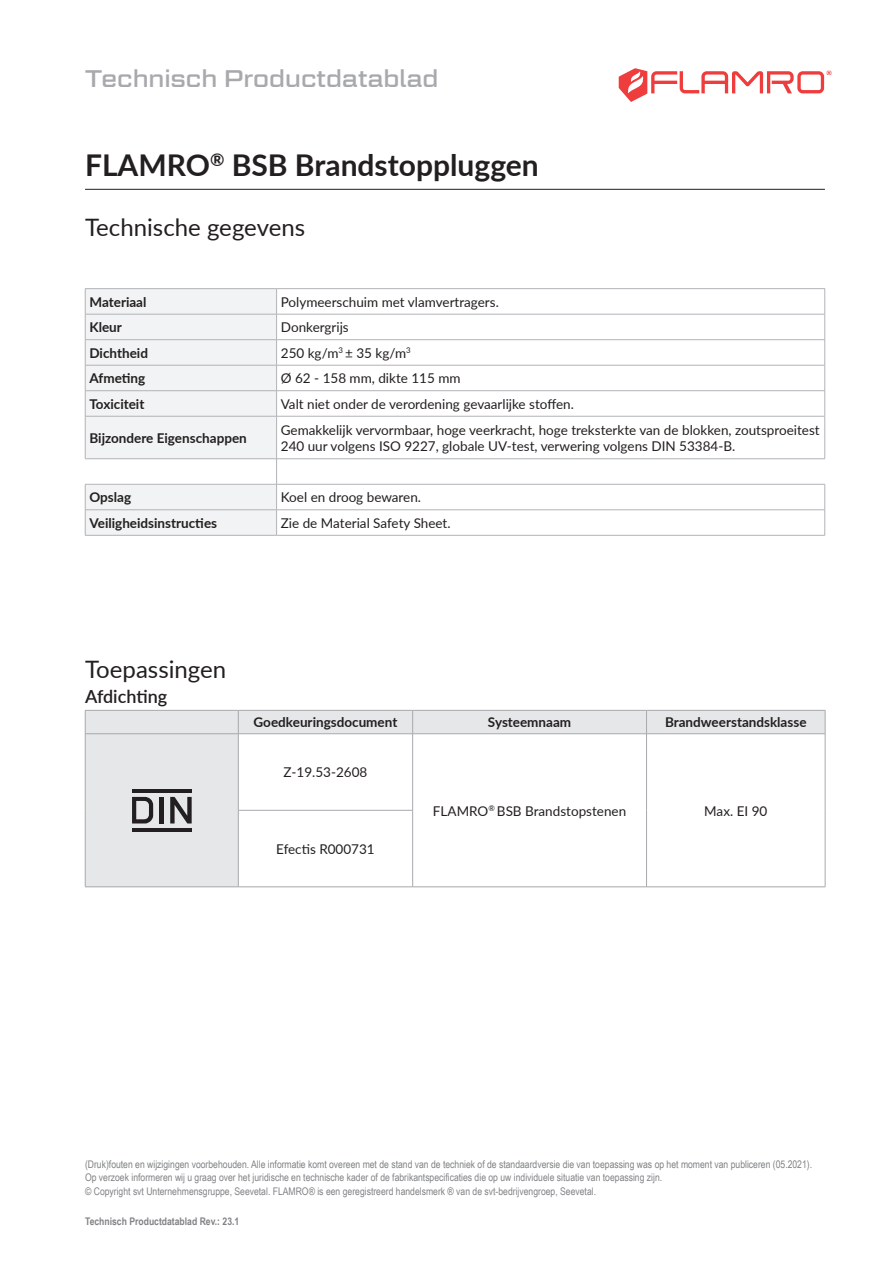
<style>
.page{position:relative;width:893px;height:1263px;background:#fff}
.page>*{position:absolute;margin:0;border:0;box-sizing:border-box;transform-origin:0 0}
.p___HL_Dokument{font:700 30px "Lato";color:#231f20}
.t1{font:24px "Lato";color:#231f20}
.t2{font:24px "Geom Graphic";color:#a8a9ad}
.t3{font:600 18px "Lato";color:#231f20}
.p___Tabelle_text_links{font:13.5px/16.5px "Lato";color:#231f20}
.p___Tabelle_Kopf{font:700 13.5px "Lato";color:#231f20}
.p___Tabelle_text_mittig{font:13.5px "Lato";color:#231f20}
.p___Tabelle_Kopf_mittig{font:700 13.5px "Lato";color:#231f20}
.t4{font:10.5px/13.6px "Arial Narrow";color:#808285}
.t5{font:700 10.5px "Arial Narrow";color:#808285}
</style>
<div class="page">
<svg style="left:619px;top:68px;width:212px;height:34px"></svg>
<hr style="left:85px;top:189px;width:740px;height:1px;background:#231f20">
<div style="left:86px;top:289px;width:190px;height:246px;background:#f2f3f4"></div>
<svg style="left:277px;top:289px;width:548px;height:246px"></svg>
<div style="left:85px;top:459px;width:192px;height:25px;background:#fff"></div>
<hr style="left:277px;top:365px;width:548px;height:1px;background:#b2b3b7">
<hr style="left:277px;top:390px;width:548px;height:1px;background:#b2b3b7">
<hr style="left:85px;top:365px;width:192px;height:1px;background:#b2b3b7">
<svg style="left:824px;top:485px;width:1px;height:50px"></svg>
<hr style="left:85px;top:339px;width:192px;height:1px;background:#b2b3b7">
<hr style="left:85px;top:390px;width:192px;height:1px;background:#b2b3b7">
<hr style="left:85px;top:416px;width:192px;height:1px;background:#b2b3b7">
<hr style="left:277px;top:339px;width:548px;height:1px;background:#b2b3b7">
<svg style="left:824px;top:289px;width:1px;height:127px"></svg>
<hr style="left:824px;top:416px;width:1px;height:43px;background:#b2b3b7">
<hr style="left:277px;top:416px;width:548px;height:1px;background:#b2b3b7">
<hr style="left:85px;top:416px;width:1px;height:43px;background:#b2b3b7">
<hr style="left:85px;top:535px;width:192px;height:1px;background:#b2b3b7">
<hr style="left:276px;top:416px;width:1px;height:43px;background:#b2b3b7">
<hr style="left:277px;top:535px;width:548px;height:1px;background:#b2b3b7">
<hr style="left:85px;top:288px;width:192px;height:1px;background:#b2b3b7">
<svg style="left:85px;top:289px;width:1px;height:127px"></svg>
<hr style="left:85px;top:314px;width:192px;height:1px;background:#b2b3b7">
<hr style="left:277px;top:288px;width:548px;height:1px;background:#b2b3b7">
<svg style="left:276px;top:289px;width:1px;height:127px"></svg>
<hr style="left:277px;top:314px;width:548px;height:1px;background:#b2b3b7">
<hr style="left:277px;top:458px;width:548px;height:1px;background:#b2b3b7">
<hr style="left:277px;top:484px;width:548px;height:1px;background:#b2b3b7">
<hr style="left:277px;top:509px;width:548px;height:1px;background:#b2b3b7">
<hr style="left:85px;top:458px;width:192px;height:1px;background:#b2b3b7">
<hr style="left:85px;top:484px;width:192px;height:1px;background:#b2b3b7">
<svg style="left:85px;top:484px;width:1px;height:51px"></svg>
<svg style="left:276px;top:459px;width:1px;height:76px"></svg>
<hr style="left:85px;top:509px;width:192px;height:1px;background:#b2b3b7">
<div style="left:86px;top:711px;width:739px;height:175px;background:#e6e7e9"></div>
<svg style="left:239px;top:734px;width:586px;height:152px"></svg>
<hr style="left:413px;top:733px;width:233px;height:1px;background:#a8a9ad">
<hr style="left:412px;top:734px;width:1px;height:76px;background:#a8a9ad">
<hr style="left:412px;top:810px;width:1px;height:77px;background:#a8a9ad">
<hr style="left:413px;top:886px;width:233px;height:1px;background:#a8a9ad">
<hr style="left:646px;top:733px;width:179px;height:1px;background:#a8a9ad">
<hr style="left:646px;top:734px;width:1px;height:76px;background:#a8a9ad">
<hr style="left:825px;top:734px;width:1px;height:76px;background:#a8a9ad">
<hr style="left:646px;top:810px;width:1px;height:77px;background:#a8a9ad">
<hr style="left:825px;top:810px;width:1px;height:77px;background:#a8a9ad">
<hr style="left:646px;top:886px;width:179px;height:1px;background:#a8a9ad">
<hr style="left:85px;top:733px;width:153px;height:1px;background:#a8a9ad">
<hr style="left:85px;top:734px;width:1px;height:76px;background:#a8a9ad">
<hr style="left:238px;top:734px;width:1px;height:76px;background:#a8a9ad">
<hr style="left:85px;top:810px;width:1px;height:77px;background:#a8a9ad">
<hr style="left:238px;top:810px;width:1px;height:77px;background:#a8a9ad">
<hr style="left:85px;top:886px;width:153px;height:1px;background:#a8a9ad">
<svg style="left:646px;top:711px;width:1px;height:22px"></svg>
<hr style="left:238px;top:733px;width:175px;height:1px;background:#a8a9ad">
<hr style="left:238px;top:810px;width:175px;height:1px;background:#a8a9ad">
<hr style="left:238px;top:886px;width:175px;height:1px;background:#a8a9ad">
<svg style="left:238px;top:711px;width:1px;height:22px"></svg>
<svg style="left:412px;top:711px;width:1px;height:22px"></svg>
<hr style="left:85px;top:710px;width:153px;height:1px;background:#a8a9ad">
<svg style="left:85px;top:711px;width:1px;height:22px"></svg>
<hr style="left:238px;top:710px;width:175px;height:1px;background:#a8a9ad">
<hr style="left:413px;top:710px;width:233px;height:1px;background:#a8a9ad">
<hr style="left:646px;top:710px;width:179px;height:1px;background:#a8a9ad">
<svg style="left:825px;top:710px;width:1px;height:23px"></svg>
<hr style="left:132px;top:789px;width:60px;height:3px;background:#231f20">
<svg style="left:170px;top:797px;width:22px;height:26px"></svg>
<hr style="left:159px;top:797px;width:4px;height:26px;background:#231f20">
<hr style="left:132px;top:828px;width:60px;height:3px;background:#231f20">
<svg style="left:132px;top:797px;width:21px;height:26px"></svg>
<h2 class="t2" style="left:85px;top:63px;width:355px">Technisch Productdatablad</h2>
<p class="p___HL_Dokument" style="left:85px;top:143px;width:455px">FLAMRO<sup>®</sup> BSB Brandstoppluggen</p>
<h2 class="t1" style="left:85px;top:210px;width:222px">Technische gegevens</h2>
<p class="p___Tabelle_Kopf" style="left:89px;top:292px;width:59px">Materiaal</p>
<p class="p___Tabelle_text_links" style="left:281px;top:293px;width:220px">Polymeerschuim met vlamvertragers.</p>
<p class="p___Tabelle_Kopf" style="left:89px;top:317px;width:34px">Kleur</p>
<p class="p___Tabelle_text_links" style="left:281px;top:319px;width:69px">Donkergrijs</p>
<p class="p___Tabelle_Kopf" style="left:89px;top:343px;width:60px">Dichtheid</p>
<p class="p___Tabelle_text_links" style="left:281px;top:344px;width:131px">250 kg/m<sup>3</sup> ± 35 kg/m<sup>3</sup></p>
<p class="p___Tabelle_Kopf" style="left:89px;top:369px;width:57px">Afmeting</p>
<p class="p___Tabelle_text_links" style="left:281px;top:370px;width:181px">Ø 62 - 158 mm, dikte 115 mm</p>
<p class="p___Tabelle_Kopf" style="left:89px;top:394px;width:56px">Toxiciteit</p>
<p class="p___Tabelle_text_links" style="left:281px;top:395px;width:295px">Valt niet onder de verordening gevaarlijke stoffen.</p>
<p class="p___Tabelle_Kopf" style="left:89px;top:428px;width:159px">Bijzondere Eigenschappen</p>
<p class="p___Tabelle_text_links" style="left:281px;top:421px;width:540px">Gemakkelijk vervormbaar, hoge veerkracht, hoge treksterkte van de blokken, zoutsproeitest<br>240 uur volgens ISO 9227, globale UV-test, verwering volgens DIN 53384-B.</p>
<p class="p___Tabelle_Kopf" style="left:89px;top:488px;width:43px">Opslag</p>
<p class="p___Tabelle_text_links" style="left:281px;top:489px;width:142px">Koel en droog bewaren.</p>
<p class="p___Tabelle_Kopf" style="left:89px;top:513px;width:129px">Veiligheidsinstructies</p>
<p class="p___Tabelle_text_links" style="left:281px;top:514px;width:171px">Zie de Material Safety Sheet.</p>
<p class="t1" style="left:85px;top:652px;width:143px">Toepassingen</p>
<p class="t3" style="left:85px;top:684px;width:84px">Afdichting</p>
<p class="p___Tabelle_Kopf_mittig" style="left:254px;top:713px;width:145px">Goedkeuringsdocument</p>
<p class="p___Tabelle_Kopf_mittig" style="left:488px;top:713px;width:85px">Systeemnaam</p>
<p class="p___Tabelle_Kopf_mittig" style="left:665px;top:713px;width:143px">Brandweerstandsklasse</p>
<p class="p___Tabelle_text_mittig" style="left:284px;top:763px;width:85px">Z-19.53-2608</p>
<p class="p___Tabelle_text_mittig" style="left:433px;top:801px;width:195px">FLAMRO<sup>®</sup> BSB Brandstopstenen</p>
<p class="p___Tabelle_text_mittig" style="left:704px;top:801px;width:65px">Max. EI 90</p>
<p class="p___Tabelle_text_mittig" style="left:276px;top:839px;width:100px">Efectis R000731</p>
<p class="t4" style="left:85px;top:1157px;width:729px">(Druk)fouten en wijzigingen voorbehouden. Alle informatie komt overeen met de stand van de techniek of de standaardversie die van toepassing was op het moment van publiceren (05.2021).<br>Op verzoek informeren wij u graag over het juridische en technische kader of de fabrikantspecificaties die op uw individuele situatie van toepassing zijn.<br>© Copyright svt Unternehmensgruppe, Seevetal. FLAMRO® is een geregistreerd handelsmerk ® van de svt-bedrijvengroep, Seevetal.</p>
<p class="t5" style="left:85px;top:1213px;width:156px">Technisch Productdatablad Rev.: 23.1</p>
</div>
